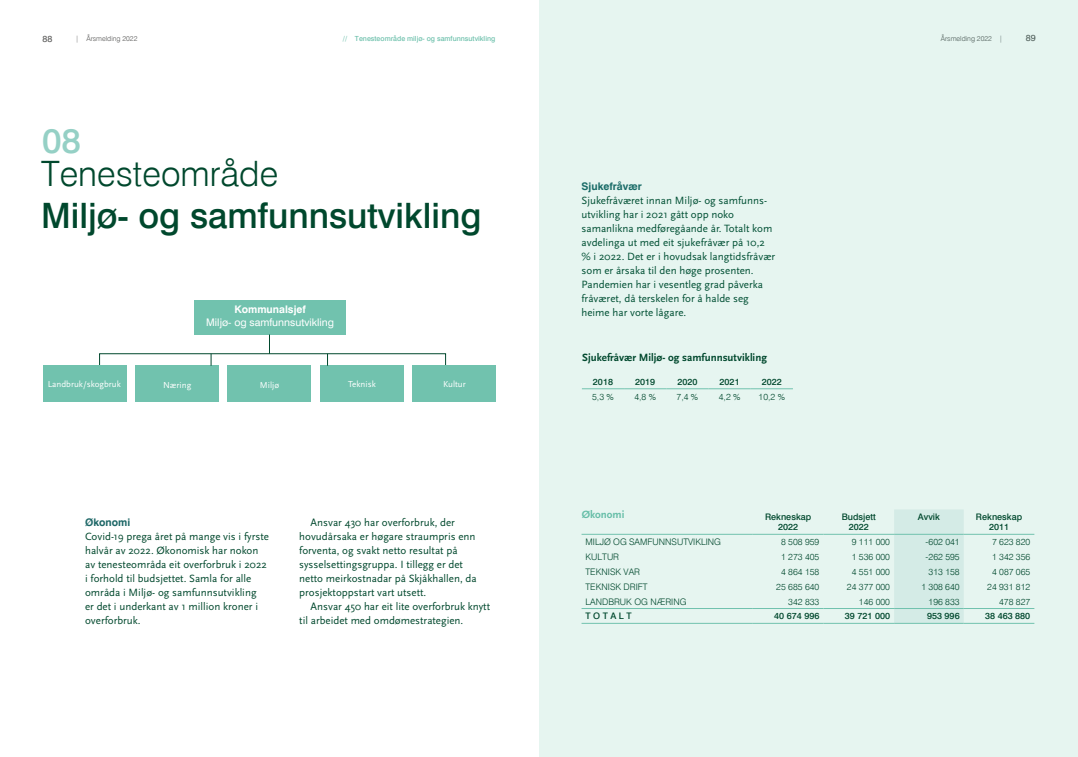
<style>
.page{position:relative;width:1078px;height:757px;background:#fff}
.page>*{position:absolute;margin:0;border:0;box-sizing:border-box;transform-origin:0 0}
.t1{font:500 35px "Swiss 721 BT";color:#00482d}
.t2{font:300 35px "Swiss 721 BT";color:#00482d}
.t3{font:500 35px "Swiss 721 BT";color:#95d0c5}
.t4{font:11px/14px "Scala Sans Pro";color:#00482d}
.t5{font:700 11px "Scala Sans Pro";color:#00482d}
.t6{font:700 11px "Scala Sans Pro";color:#71c2ae}
.t7{font:10.5px "Swiss 721 BT";color:#fff}
.t8{font:700 10.5px "Swiss 721 BT";color:#1d6767}
.t9{font:700 10.5px "Swiss 721 BT";color:#fff}
.t10{font:300 9px "Swiss 721 BT";color:#00482d}
.t11{font:500 9px/10px "Swiss 721 BT";color:#00482d;text-align:center}
.t12{font:9px "Scala Sans Pro";color:#fff}
.t13{font:9px "Swiss 721 BT";color:#575756}
.t14{font:500 7px "Swiss 721 BT";color:#71c2ae}
.t15{font:300 7px "Swiss 721 BT";color:#575756}
</style>
<div class="page">
<div style="left:194px;top:300px;width:152px;height:34px;background:#71c2ae"></div>
<div style="left:99px;top:353px;width:347px;height:13px;border:1px solid #00482d"></div>
<div style="left:43px;top:366px;width:83px;height:36px;background:#71c2ae"></div>
<div style="left:135px;top:366px;width:84px;height:36px;background:#71c2ae"></div>
<div style="left:227px;top:366px;width:84px;height:36px;background:#71c2ae"></div>
<div style="left:320px;top:366px;width:83px;height:36px;background:#71c2ae"></div>
<div style="left:412px;top:366px;width:84px;height:36px;background:#71c2ae"></div>
<svg style="left:327px;top:354px;width:1px;height:12px"></svg>
<svg style="left:210px;top:354px;width:1px;height:12px"></svg>
<svg style="left:269px;top:334px;width:1px;height:20px"></svg>
<div style="left:539px;top:0;width:538px;height:757px;background:#e6f5f0"></div>
<div style="left:893px;top:510px;width:70px;height:113px;background:#d4ebe6"></div>
<hr style="left:581px;top:534px;width:171px;height:1px;background:#71c2ae">
<hr style="left:752px;top:534px;width:71px;height:1px;background:#71c2ae">
<hr style="left:823px;top:534px;width:70px;height:1px;background:#71c2ae">
<hr style="left:893px;top:534px;width:70px;height:1px;background:#71c2ae">
<hr style="left:963px;top:534px;width:71px;height:1px;background:#71c2ae">
<hr style="left:581px;top:608px;width:171px;height:1px;background:#71c2ae">
<hr style="left:752px;top:608px;width:71px;height:1px;background:#71c2ae">
<hr style="left:823px;top:608px;width:70px;height:1px;background:#71c2ae">
<hr style="left:581px;top:623px;width:171px;height:1px;background:#71c2ae">
<hr style="left:752px;top:623px;width:71px;height:1px;background:#71c2ae">
<hr style="left:823px;top:623px;width:70px;height:1px;background:#71c2ae">
<hr style="left:893px;top:608px;width:70px;height:1px;background:#71c2ae">
<hr style="left:893px;top:623px;width:70px;height:1px;background:#71c2ae">
<hr style="left:963px;top:608px;width:71px;height:1px;background:#71c2ae">
<hr style="left:963px;top:623px;width:71px;height:1px;background:#71c2ae">
<hr style="left:581px;top:388px;width:43px;height:1px;background:#71c2ae">
<hr style="left:624px;top:388px;width:42px;height:1px;background:#71c2ae">
<hr style="left:666px;top:388px;width:42px;height:1px;background:#71c2ae">
<hr style="left:708px;top:388px;width:42px;height:1px;background:#71c2ae">
<hr style="left:750px;top:388px;width:42px;height:1px;background:#71c2ae">
<p class="t13" style="left:43px;top:33px;width:11px">88</p>
<p class="t15" style="left:75px;top:34px;width:63px">| Årsmelding 2022</p>
<p class="t15" style="left:940px;top:34px;width:63px">Årsmelding 2022 |</p>
<p class="t13" style="left:1025px;top:33px;width:11px">89</p>
<p class="t14" style="left:343px;top:35px;width:154px">// Tenesteområde miljø- og samfunnsutvikling</p>
<h1 class="t3" style="left:42px;top:119px;width:40px">08</h1>
<h1 class="t2" style="left:41px;top:152px;width:238px">Tenesteområde</h1>
<h1 class="t1" style="left:41px;top:194px;width:441px">Miljø- og samfunnsutvikling</h1>
<p class="t9" style="left:234px;top:303px;width:73px">Kommunalsjef</p>
<p class="t7" style="left:206px;top:316px;width:129px">Miljø- og samfunnsutvikling</p>
<p class="t12" style="left:48px;top:378px;width:75px">Landbruk/skogbruk</p>
<p class="t12" style="left:163px;top:380px;width:30px">Næring</p>
<p class="t12" style="left:260px;top:380px;width:21px">Miljø</p>
<p class="t12" style="left:348px;top:379px;width:29px">Teknisk</p>
<p class="t12" style="left:443px;top:379px;width:24px">Kultur</p>
<p class="t8" style="left:85px;top:516px;width:47px">Økonomi</p>
<p class="t4" style="left:85px;top:529px;width:185px">Covid-19 prega året på mange vis i fyrste halvår av 2022. Økonomisk har nokon av tenesteområda eit overforbruk i 2022 i forhold til budsjettet. Samla for alle områda i Miljø- og samfunnsutvikling<br>er det i underkant av 1 million kroner i overforbruk.</p>
<p class="t4" style="left:299px;top:515px;width:179px;text-indent:11px">Ansvar 430 har overforbruk, der hovudårsaka er høgare straumpris enn forventa, og svakt netto resultat på sysselsettingsgruppa. I tillegg er det netto meirkostnadar på Skjåkhallen, da prosjektoppstart vart utsett.</p>
<p class="t4" style="left:299px;top:599px;width:192px;text-indent:11px">Ansvar 450 har eit lite overforbruk knytt til arbeidet med omdømestrategien.</p>
<p class="t8" style="left:581px;top:180px;width:62px">Sjukefråvær</p>
<p class="t4" style="left:581px;top:193px;width:195px">Sjukefråværet innan Miljø- og samfunns&shy;utvikling har i 2021 gått opp noko samanlikna medføregåande år. Totalt kom avdelinga ut med eit sjukefråvær på 10,2 % i 2022. Det er i hovudsak langtidsfråvær som er årsaka til den høge prosenten.<br>Pandemien har i vesentleg grad påverka fråværet, då terskelen for å halde seg heime har vorte lågare.</p>
<p class="t5" style="left:582px;top:351px;width:186px">Sjukefråvær Miljø- og samfunnsutvikling</p>
<p class="t11" style="left:593px;top:376px;width:22px">2018</p>
<p class="t11" style="left:635px;top:376px;width:22px">2019</p>
<p class="t11" style="left:677px;top:376px;width:22px">2020</p>
<p class="t11" style="left:719px;top:376px;width:22px">2021</p>
<p class="t11" style="left:761px;top:376px;width:22px">2022</p>
<p class="t10" style="left:592px;top:391px;width:23px">5,3 %</p>
<p class="t10" style="left:634px;top:391px;width:23px">4,8 %</p>
<p class="t10" style="left:676px;top:391px;width:23px">7,4 %</p>
<p class="t10" style="left:718px;top:391px;width:23px">4,2 %</p>
<p class="t10" style="left:758px;top:391px;width:28px">10,2 %</p>
<p class="t6" style="left:581px;top:508px;width:44px">Økonomi</p>
<p class="t11" style="left:764px;top:512px;width:48px">Rekneskap<br>2022</p>
<p class="t11" style="left:841px;top:512px;width:36px">Budsjett<br>2022</p>
<p class="t11" style="left:917px;top:512px;width:23px">Avvik</p>
<p class="t11" style="left:975px;top:512px;width:48px">Rekneskap<br>2011</p>
<p class="t10" style="left:585px;top:536px;width:137px">MILJØ OG SAMFUNNSUTVIKLING</p>
<p class="t10" style="left:781px;top:536px;width:40px">8 508 959</p>
<p class="t10" style="left:851px;top:536px;width:40px">9 111 000</p>
<p class="t10" style="left:925px;top:536px;width:36px">-602 041</p>
<p class="t10" style="left:991px;top:536px;width:40px">7 623 820</p>
<p class="t10" style="left:585px;top:551px;width:35px">KULTUR</p>
<p class="t10" style="left:781px;top:551px;width:40px">1 273 405</p>
<p class="t10" style="left:851px;top:551px;width:40px">1 536 000</p>
<p class="t10" style="left:925px;top:551px;width:36px">-262 595</p>
<p class="t10" style="left:991px;top:551px;width:40px">1 342 356</p>
<p class="t10" style="left:585px;top:566px;width:56px">TEKNISK VAR</p>
<p class="t10" style="left:781px;top:566px;width:40px">4 864 158</p>
<p class="t10" style="left:851px;top:566px;width:40px">4 551 000</p>
<p class="t10" style="left:928px;top:566px;width:33px">313 158</p>
<p class="t10" style="left:991px;top:566px;width:40px">4 087 065</p>
<p class="t10" style="left:585px;top:581px;width:64px">TEKNISK DRIFT</p>
<p class="t10" style="left:776px;top:581px;width:45px">25 685 640</p>
<p class="t10" style="left:846px;top:581px;width:45px">24 377 000</p>
<p class="t10" style="left:921px;top:581px;width:40px">1 308 640</p>
<p class="t10" style="left:986px;top:581px;width:45px">24 931 812</p>
<p class="t10" style="left:585px;top:596px;width:102px">LANDBRUK OG NÆRING</p>
<p class="t10" style="left:788px;top:596px;width:33px">342 833</p>
<p class="t10" style="left:858px;top:596px;width:33px">146 000</p>
<p class="t10" style="left:928px;top:596px;width:33px">196 833</p>
<p class="t10" style="left:998px;top:596px;width:33px">478 827</p>
<p class="t11" style="left:585px;top:611px;width:48px">T O T A L T</p>
<p class="t11" style="left:774px;top:611px;width:47px">40 674 996</p>
<p class="t11" style="left:844px;top:611px;width:47px">39 721 000</p>
<p class="t11" style="left:926px;top:611px;width:34px">953 996</p>
<p class="t11" style="left:984px;top:611px;width:47px">38 463 880</p>
</div>
